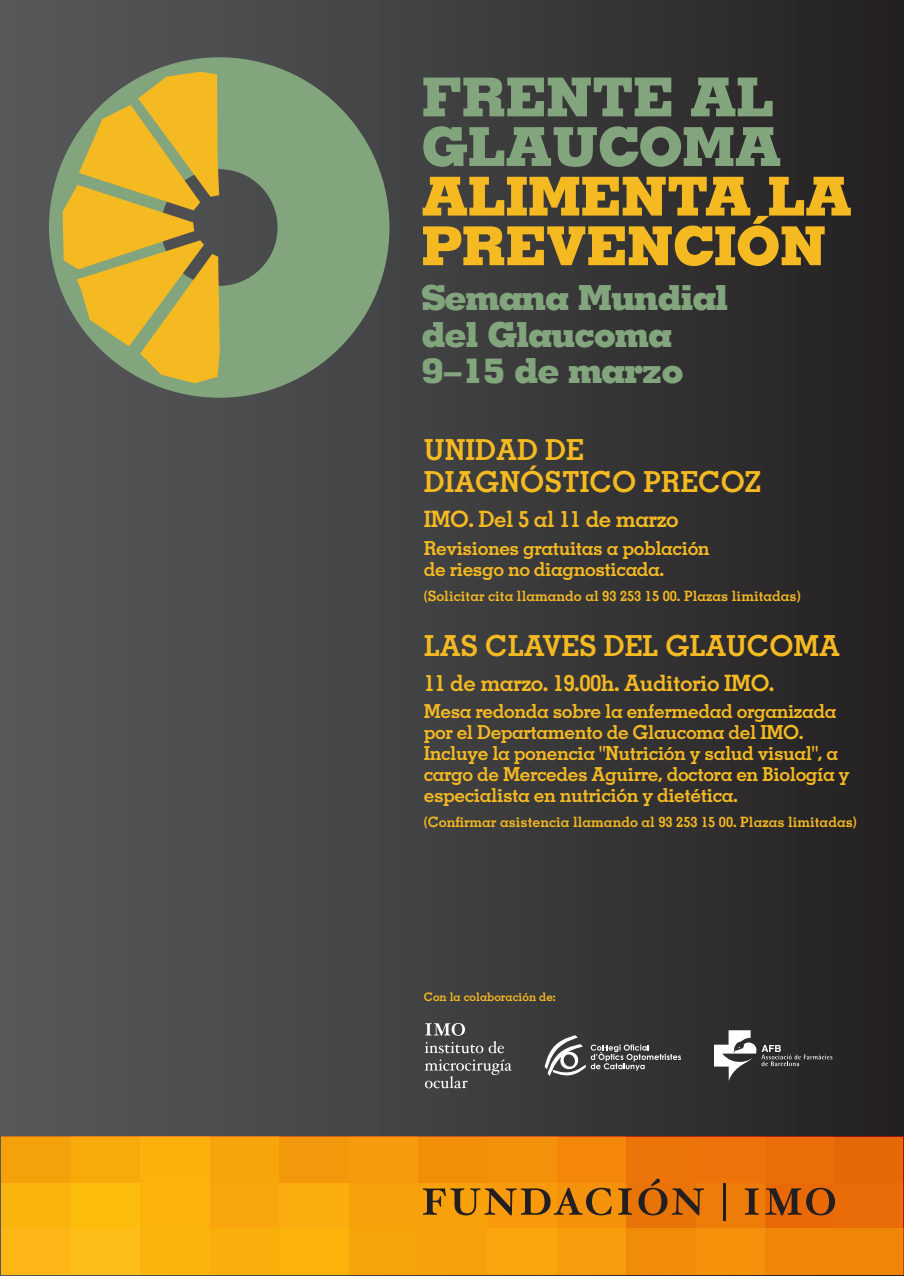
<style>
.page{position:relative;width:906px;height:1276px;background:#fff}
.page>*{position:absolute;margin:0;border:0;box-sizing:border-box;transform-origin:0 0}
.t1{font:800 53.7px/49.6px "Memphis LT Std";letter-spacing:-.025em;color:#f5b921}
.t2{font:800 53.7px/49.6px "Memphis LT Std";letter-spacing:-.025em;color:#83a57e}
.t3{font:800 34.58px/36.6px "Memphis LT Std";letter-spacing:-.05em;color:#83a57e}
.t4{font:700 28.95px/31.7px "Memphis LT Std";color:#f5b921}
.t5{font:700 22.5px "Memphis LT Std";letter-spacing:-.025em;color:#f5b921}
.t6{font:700 19.27px/20.9px "Memphis LT Std";letter-spacing:-.025em;color:#f5b921}
.t7{font:700 14.25px "Memphis LT Std";color:#f5b921}
.t8{font:700 11.77px "Memphis LT Std";color:#f5b921}
</style>
<div class="page">
<div style="left:0;top:0;width:903px;height:1275px;background:linear-gradient(to right,#595b5d,#242122)"></div>
<svg style="left:425px;top:1041px;width:79px;height:12px"></svg>
<svg style="left:425px;top:1059px;width:87px;height:29px"></svg>
<svg style="left:425px;top:1023px;width:40px;height:12px"></svg>
<svg style="left:49px;top:57px;width:340px;height:341px;fill:#83a57e"></svg>
<svg style="left:63px;top:72px;width:157px;height:311px"></svg>
<svg style="left:714px;top:1030px;width:118px;height:51px"></svg>
<svg style="left:545px;top:1035px;width:136px;height:41px"></svg>
<svg style="left:1px;top:1136px;width:902px;height:138px"></svg>
<svg style="left:423px;top:1187px;width:189px;height:28px"></svg>
<svg style="left:618px;top:1188px;width:14px;height:26px"></svg>
<svg style="left:638px;top:1178px;width:66px;height:37px"></svg>
<hr style="left:723px;top:1183px;width:2px;height:38px;background:#231f20">
<svg style="left:745px;top:1188px;width:13px;height:26px"></svg>
<svg style="left:765px;top:1187px;width:70px;height:28px"></svg>
<h1 class="t2" style="left:421px;top:71px;width:362px">FRENTE AL<br>GLAUCOMA</h1>
<h1 class="t1" style="left:421px;top:171px;width:433px">ALIMENTA LA<br>PREVENCIÓN</h1>
<h2 class="t3" style="left:421px;top:279px;width:309px">Semana Mundial del Glaucoma<br>9−15 de marzo</h2>
<h3 class="t4" style="left:424px;top:434px;width:339px">UNIDAD DE<br>DIAGNÓSTICO PRECOZ</h3>
<p class="t5" style="left:424px;top:505px;width:256px">IMO. Del 5 al 11 de marzo</p>
<p class="t6" style="left:424px;top:537px;width:287px">Revisiones gratuitas a población de riesgo no diagnosticada.</p>
<p class="t7" style="left:424px;top:587px;width:378px">(Solicitar cita llamando al 93 253 15 00. Plazas limitadas)</p>
<h3 class="t4" style="left:424px;top:629px;width:418px">LAS CLAVES DEL GLAUCOMA</h3>
<p class="t5" style="left:424px;top:669px;width:352px">11 de marzo. 19.00h. Auditorio IMO.</p>
<p class="t6" style="left:424px;top:701px;width:427px">Mesa redonda sobre la enfermedad organizada por el Departamento de Glaucoma del IMO.<br>Incluye la ponencia "Nutrición y salud visual", a cargo de Mercedes Aguirre, doctora en Biología y especialista en nutrición y dietética.</p>
<p class="t7" style="left:424px;top:813px;width:434px">(Confirmar asistencia llamando al 93 253 15 00. Plazas limitadas)</p>
<p class="t8" style="left:424px;top:989px;width:133px">Con la colaboración de:</p>
</div>
